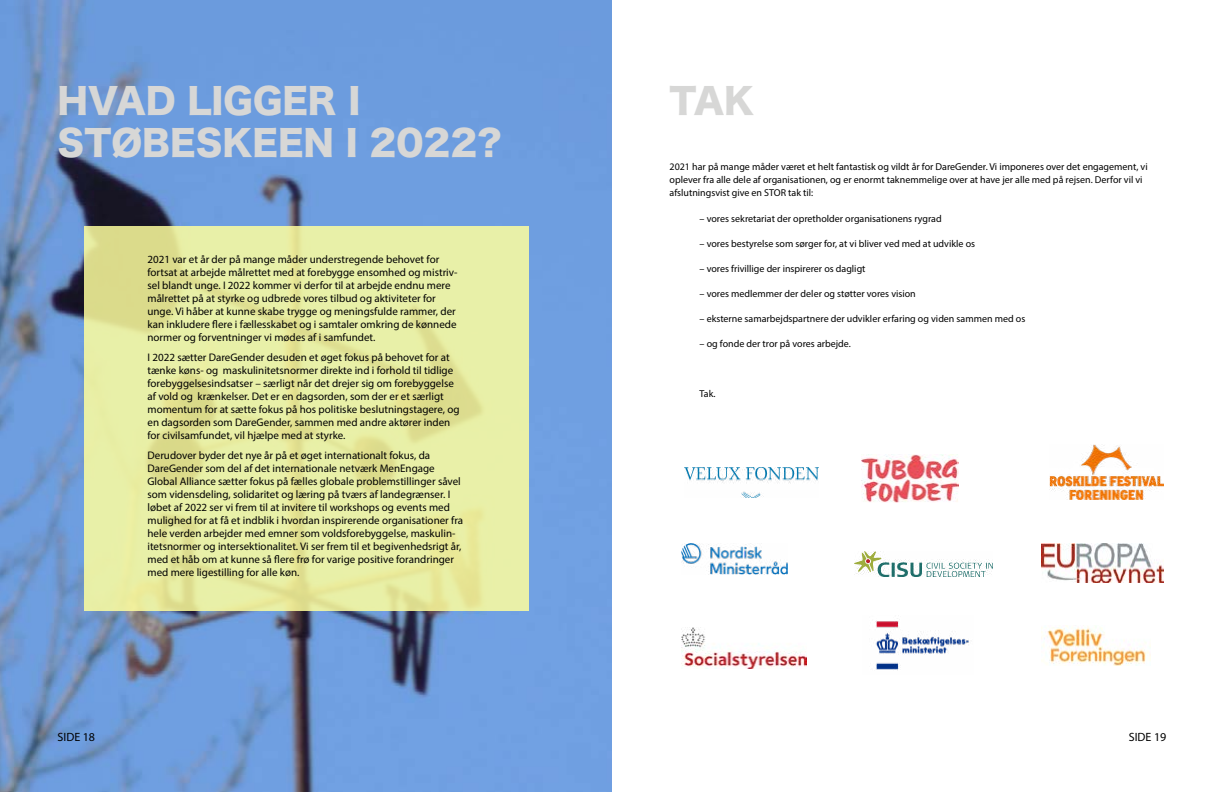
<style>
.page{position:relative;width:1224px;height:792px;background:#fff}
.page>*{position:absolute;margin:0;border:0;box-sizing:border-box;transform-origin:0 0}
.t1{font:35px/42px "Hira Kaku Std W8";color:#d7d7d6}
.t2{font:12px "Myriad Pro";color:#000}
.t3{font:11px/13px "Myriad Pro";color:#000}
.t4{font:10px/13px "Myriad Pro";color:#000}
</style>
<div class="page">
<img style="left:0;top:0;width:612px;height:792px">
<svg style="left:84px;top:226px;width:444px;height:385px;background:#e6eba1"></svg>
<img style="left:1041px;top:625px;width:110px;height:40px">
<img style="left:862px;top:455px;width:96px;height:48px">
<img style="left:1050px;top:444px;width:113px;height:55px">
<img style="left:875px;top:621px;width:94px;height:50px">
<img style="left:1041px;top:544px;width:122px;height:38px">
<img style="left:854px;top:551px;width:139px;height:26px">
<img style="left:682px;top:627px;width:125px;height:41px">
<img style="left:682px;top:544px;width:106px;height:30px">
<img style="left:684px;top:468px;width:134px;height:29px">
<h1 class="t1" style="left:58px;top:81px;width:445px">HVAD LIGGER I<br>STØBESKEEN I 2022?</h1>
<p class="t3" style="left:148px;top:253px;width:312px">2021 var et år der på mange måder understregende behovet for fortsat at arbejde målrettet med at forebygge ensomhed og mistriv&shy;sel blandt unge. I 2022 kommer vi derfor til at arbejde endnu mere målrettet på at styrke og udbrede vores tilbud og aktiviteter for unge. Vi håber at kunne skabe trygge og meningsfulde rammer, der kan inkludere flere i fællesskabet og i samtaler omkring de kønnede normer og forventninger vi mødes af i samfundet.</p>
<p class="t3" style="left:148px;top:351px;width:314px">I 2022 sætter DareGender desuden et øget fokus på behovet for at tænke køns- og maskulinitetsnormer direkte ind i forhold til tidlige forebyggelsesindsatser – særligt når det drejer sig om forebyggelse af vold og krænkelser. Det er en dagsorden, som der er et særligt momentum for at sætte fokus på hos politiske beslutningstagere, og en dagsorden som DareGender, sammen med andre aktører inden for civilsamfundet, vil hjælpe med at styrke.</p>
<p class="t3" style="left:148px;top:449px;width:317px">Derudover byder det nye år på et øget internationalt fokus, da DareGender som del af det internationale netværk MenEngage Global Alliance sætter fokus på fælles globale problemstillinger såvel som vidensdeling, solidaritet og læring på tværs af landegrænser. I løbet af 2022 ser vi frem til at invitere til workshops og events med mulighed for at få et indblik i hvordan inspirerende organisationer fra hele verden arbejder med emner som voldsforebyggelse, maskulin&shy;itetsnormer og intersektionalitet. Vi ser frem til et begivenhedsrigt år, med et håb om at kunne så flere frø for varige positive forandringer med mere ligestilling for alle køn.</p>
<p class="t2" style="left:58px;top:730px;width:39px">SIDE 18</p>
<h1 class="t1" style="left:670px;top:81px;width:86px">TAK</h1>
<p class="t4" style="left:670px;top:159px;width:480px">2021 har på mange måder været et helt fantastisk og vildt år for DareGender. Vi imponeres over det engagement, vi oplever fra alle dele af organisationen, og er enormt taknemmelige over at have jer alle med på rejsen. Derfor vil vi afslutningsvist give en STOR tak til:</p>
<p class="t4" style="left:700px;top:211px;width:244px">– vores sekretariat der opretholder organisationens rygrad</p>
<p class="t4" style="left:700px;top:236px;width:277px">– vores bestyrelse som sørger for, at vi bliver ved med at udvikle os</p>
<p class="t4" style="left:700px;top:261px;width:167px">– vores frivillige der inspirerer os dagligt</p>
<p class="t4" style="left:700px;top:286px;width:218px">– vores medlemmer der deler og støtter vores vision</p>
<p class="t4" style="left:700px;top:311px;width:327px">– eksterne samarbejdspartnere der udvikler erfaring og viden sammen med os</p>
<p class="t4" style="left:700px;top:336px;width:153px">– og fonde der tror på vores arbejde.</p>
<p class="t4" style="left:700px;top:386px;width:18px">Tak.</p>
<p class="t2" style="left:1129px;top:730px;width:39px">SIDE 19</p>
</div>
